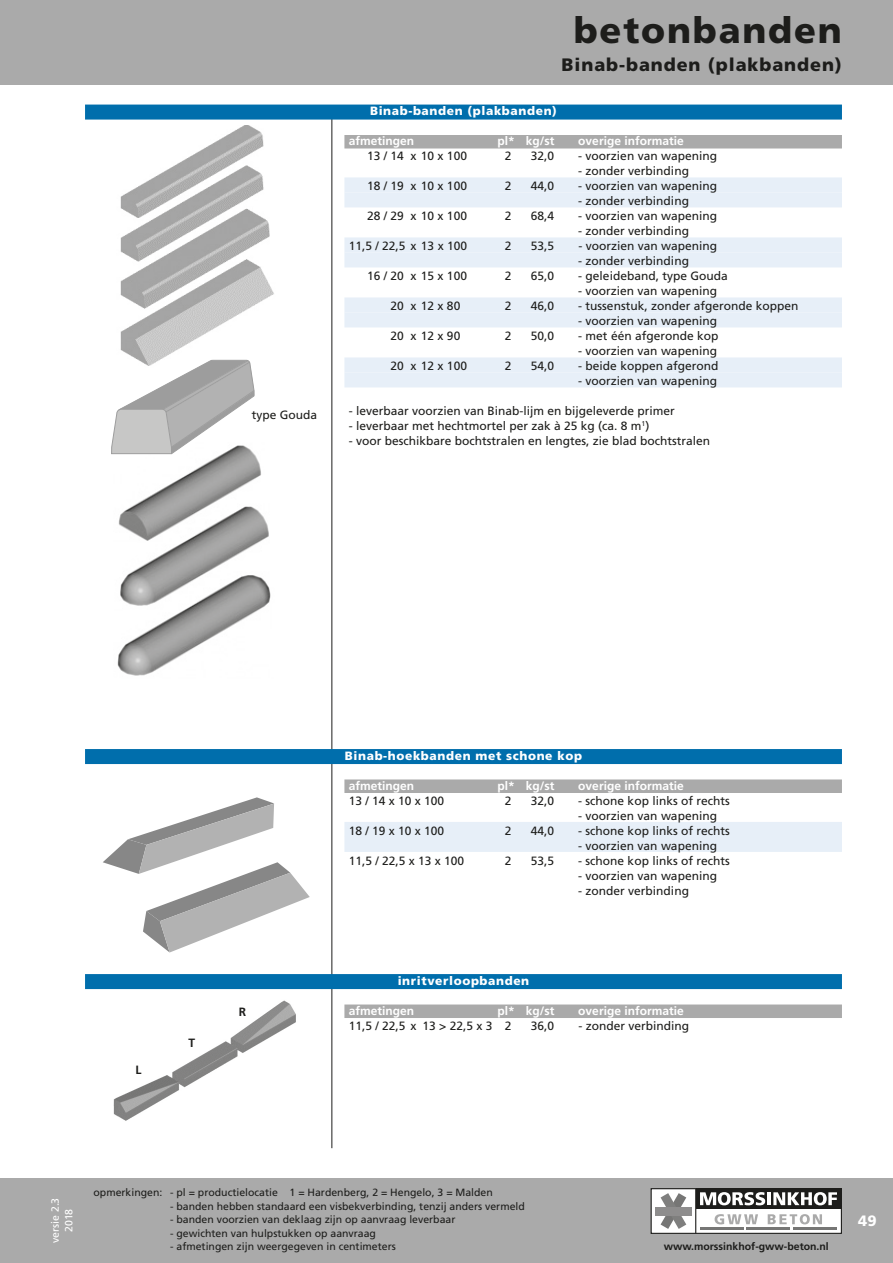
<style>
.page{position:relative;width:893px;height:1263px;background:#fff}
.page>*{position:absolute;margin:0;border:0;box-sizing:border-box;transform-origin:0 0}
.kop_hoofdstuk_rl{font:900 36px "Frutiger LT Std";letter-spacing:.05em;color:#1d1d1b}
.subtitel{font:900 18px "Frutiger LT Std";letter-spacing:.05em;color:#1d1d1b}
.t1{font:900 15px "Frutiger LT Std";color:#fff}
.pt_2_regel_1{font:12px "Frutiger LT Std";color:#1d1d1b}
.pt_2_regel_2{font:12px "Frutiger LT Std";color:#1d1d1b}
.kopregel_3{font:700 12px "Frutiger LT Std";color:#fff}
.productregel_1{font:900 12px "Frutiger LT Std";letter-spacing:.05em;color:#fff}
.pt_2_regel_1_b1{font:12px "Frutiger LT Std";color:#1d1d1b}
.pt_2_regel_2-2{font:700 12px "Frutiger LT Std";color:#1d1d1b}
.opmerkingen_7_9{font:10.5px "Frutiger LT Std";color:#1d1d1b}
.opmerkingen_7_9-2{font:700 10.5px "Frutiger LT Std";color:#1d1d1b}
.opmerkingen_7_9-3{font:10.5px "Frutiger LT Std";color:#fff}
</style>
<div class="page">
<div style="left:0;top:1178px;width:893px;height:85px;background:#aaa"></div>
<div style="left:0;top:0;width:893px;height:85px;background:#aaa"></div>
<hr style="left:332px;top:106px;width:1px;height:1042px;background:#1d1d1b">
<img style="left:120px;top:125px;width:154px;height:235px">
<img style="left:113px;top:454px;width:148px;height:49px">
<img style="left:118px;top:503px;width:151px;height:68px">
<img style="left:117px;top:571px;width:154px;height:105px">
<svg style="left:111px;top:360px;width:143px;height:94px"></svg>
<div style="left:85px;top:105px;width:757px;height:15px;background:#006eac"></div>
<div style="left:344px;top:135px;width:498px;height:13px;background:#aaa"></div>
<div style="left:344px;top:177px;width:498px;height:15px;background:#e7eff8"></div>
<div style="left:344px;top:192px;width:498px;height:15px;background:#e7eff8"></div>
<div style="left:344px;top:237px;width:498px;height:15px;background:#e7eff8"></div>
<div style="left:344px;top:252px;width:498px;height:15px;background:#e7eff8"></div>
<div style="left:344px;top:297px;width:498px;height:15px;background:#e7eff8"></div>
<div style="left:344px;top:312px;width:498px;height:15px;background:#e7eff8"></div>
<div style="left:344px;top:357px;width:498px;height:15px;background:#e7eff8"></div>
<div style="left:344px;top:372px;width:498px;height:15px;background:#e7eff8"></div>
<div style="left:85px;top:749px;width:757px;height:15px;background:#006eac"></div>
<div style="left:344px;top:779px;width:498px;height:14px;background:#aaa"></div>
<div style="left:344px;top:822px;width:498px;height:15px;background:#e7eff8"></div>
<div style="left:344px;top:837px;width:498px;height:15px;background:#e7eff8"></div>
<div style="left:85px;top:974px;width:757px;height:15px;background:#006eac"></div>
<div style="left:344px;top:1004px;width:498px;height:14px;background:#aaa"></div>
<svg style="left:103px;top:797px;width:207px;height:155px"></svg>
<img style="left:113px;top:1000px;width:183px;height:121px">
<div style="left:651px;top:1189px;width:190px;height:44px;background:#fff"></div>
<div style="left:651px;top:1188px;width:191px;height:46px;border:1px solid #1d1d1b"></div>
<div style="left:696px;top:1189px;width:145px;height:20px;background:#1d1d1b"></div>
<svg style="left:700px;top:1192px;width:65px;height:13px"></svg>
<hr style="left:767px;top:1192px;width:4px;height:13px;background:#fff">
<svg style="left:773px;top:1192px;width:64px;height:13px"></svg>
<hr style="left:695px;top:1189px;width:1px;height:44px;background:#1d1d1b">
<hr style="left:700px;top:1227px;width:43px;height:3px;background:#767675">
<hr style="left:747px;top:1227px;width:43px;height:3px;background:#767675">
<hr style="left:794px;top:1227px;width:43px;height:3px;background:#767675">
<svg style="left:715px;top:1214px;width:43px;height:10px"></svg>
<svg style="left:768px;top:1214px;width:54px;height:10px"></svg>
<svg style="left:661px;top:1193px;width:25px;height:36px"></svg>
<div style="left:655px;top:1206px;width:37px;height:9px;background:#8e8d8d"></div>
<p class="pt_2_regel_1" style="left:252px;top:407px;width:67px">type Gouda</p>
<p class="kop_hoofdstuk_rl" style="left:574px;top:9px;width:270px">betonbanden</p>
<p class="subtitel" style="left:562px;top:54px;width:282px">Binab-banden (plakbanden)</p>
<p class="productregel_1" style="left:370px;top:104px;width:188px">Binab-banden (plakbanden)</p>
<p class="kopregel_3" style="left:349px;top:134px;width:67px">afmetingen</p>
<p class="kopregel_3" style="left:497px;top:134px;width:59px">pl* kg/st</p>
<p class="kopregel_3" style="left:578px;top:134px;width:107px">overige informatie</p>
<p class="pt_2_regel_1" style="left:367px;top:149px;width:101px">13 / 14 x 10 x 100</p>
<p class="pt_2_regel_1" style="left:505px;top:149px;width:8px">2</p>
<p class="pt_2_regel_1" style="left:531px;top:149px;width:25px">32,0</p>
<p class="pt_2_regel_1" style="left:578px;top:149px;width:140px">- voorzien van wapening</p>
<p class="pt_2_regel_1" style="left:578px;top:164px;width:112px">- zonder verbinding</p>
<p class="pt_2_regel_2" style="left:367px;top:179px;width:101px">18 / 19 x 10 x 100</p>
<p class="pt_2_regel_2" style="left:505px;top:179px;width:8px">2</p>
<p class="pt_2_regel_2" style="left:531px;top:179px;width:25px">44,0</p>
<p class="pt_2_regel_2" style="left:578px;top:179px;width:140px">- voorzien van wapening</p>
<p class="pt_2_regel_2" style="left:578px;top:194px;width:112px">- zonder verbinding</p>
<p class="pt_2_regel_1" style="left:367px;top:209px;width:101px">28 / 29 x 10 x 100</p>
<p class="pt_2_regel_1" style="left:505px;top:209px;width:8px">2</p>
<p class="pt_2_regel_1" style="left:531px;top:209px;width:25px">68,4</p>
<p class="pt_2_regel_1" style="left:578px;top:209px;width:140px">- voorzien van wapening</p>
<p class="pt_2_regel_1" style="left:578px;top:224px;width:112px">- zonder verbinding</p>
<p class="pt_2_regel_2" style="left:349px;top:239px;width:120px">11,5 / 22,5 x 13 x 100</p>
<p class="pt_2_regel_2" style="left:505px;top:239px;width:8px">2</p>
<p class="pt_2_regel_2" style="left:531px;top:239px;width:25px">53,5</p>
<p class="pt_2_regel_2" style="left:578px;top:239px;width:140px">- voorzien van wapening</p>
<p class="pt_2_regel_2" style="left:578px;top:254px;width:112px">- zonder verbinding</p>
<p class="pt_2_regel_1" style="left:367px;top:269px;width:101px">16 / 20 x 15 x 100</p>
<p class="pt_2_regel_1" style="left:505px;top:269px;width:8px">2</p>
<p class="pt_2_regel_1" style="left:531px;top:269px;width:25px">65,0</p>
<p class="pt_2_regel_1" style="left:578px;top:269px;width:151px">- geleideband, type Gouda</p>
<p class="pt_2_regel_1" style="left:578px;top:284px;width:140px">- voorzien van wapening</p>
<p class="pt_2_regel_2" style="left:391px;top:299px;width:71px">20 x 12 x 80</p>
<p class="pt_2_regel_2" style="left:505px;top:299px;width:8px">2</p>
<p class="pt_2_regel_2" style="left:531px;top:299px;width:25px">46,0</p>
<p class="pt_2_regel_2" style="left:578px;top:299px;width:222px">- tussenstuk, zonder afgeronde koppen</p>
<p class="pt_2_regel_2" style="left:578px;top:314px;width:140px">- voorzien van wapening</p>
<p class="pt_2_regel_1" style="left:391px;top:329px;width:71px">20 x 12 x 90</p>
<p class="pt_2_regel_1" style="left:505px;top:329px;width:8px">2</p>
<p class="pt_2_regel_1" style="left:531px;top:329px;width:25px">50,0</p>
<p class="pt_2_regel_1" style="left:578px;top:329px;width:142px">- met één afgeronde kop</p>
<p class="pt_2_regel_1" style="left:578px;top:344px;width:140px">- voorzien van wapening</p>
<p class="pt_2_regel_2" style="left:391px;top:359px;width:78px">20 x 12 x 100</p>
<p class="pt_2_regel_2" style="left:505px;top:359px;width:8px">2</p>
<p class="pt_2_regel_2" style="left:531px;top:359px;width:25px">54,0</p>
<p class="pt_2_regel_2" style="left:578px;top:359px;width:142px">- beide koppen afgerond</p>
<p class="pt_2_regel_2" style="left:578px;top:374px;width:140px">- voorzien van wapening</p>
<p class="pt_2_regel_1" style="left:349px;top:404px;width:328px">- leverbaar voorzien van Binab-lijm en bijgeleverde primer</p>
<p class="pt_2_regel_1" style="left:349px;top:419px;width:302px">- leverbaar met hechtmortel per zak à 25 kg (ca. 8 m<sup>1</sup>)</p>
<p class="pt_2_regel_1" style="left:349px;top:434px;width:363px">- voor beschikbare bochtstralen en lengtes, zie blad bochtstralen</p>
<p class="pt_2_regel_2-2" style="left:135px;top:1063px;width:7px">L</p>
<p class="pt_2_regel_2-2" style="left:189px;top:1035px;width:8px">T</p>
<p class="pt_2_regel_2-2" style="left:239px;top:1005px;width:9px">R</p>
<p class="productregel_1" style="left:345px;top:748px;width:239px">Binab-hoekbanden met schone kop</p>
<p class="kopregel_3" style="left:349px;top:778px;width:67px">afmetingen</p>
<p class="kopregel_3" style="left:497px;top:778px;width:59px">pl* kg/st</p>
<p class="kopregel_3" style="left:578px;top:778px;width:107px">overige informatie</p>
<p class="pt_2_regel_1" style="left:349px;top:793px;width:97px">13 / 14 x 10 x 100</p>
<p class="pt_2_regel_1" style="left:505px;top:793px;width:8px">2</p>
<p class="pt_2_regel_1" style="left:531px;top:793px;width:25px">32,0</p>
<p class="pt_2_regel_1" style="left:578px;top:793px;width:153px">- schone kop links of rechts</p>
<p class="pt_2_regel_1" style="left:578px;top:808px;width:140px">- voorzien van wapening</p>
<p class="pt_2_regel_2" style="left:349px;top:823px;width:97px">18 / 19 x 10 x 100</p>
<p class="pt_2_regel_2" style="left:505px;top:823px;width:8px">2</p>
<p class="pt_2_regel_2" style="left:531px;top:823px;width:25px">44,0</p>
<p class="pt_2_regel_2" style="left:578px;top:823px;width:153px">- schone kop links of rechts</p>
<p class="pt_2_regel_2" style="left:578px;top:838px;width:140px">- voorzien van wapening</p>
<p class="pt_2_regel_1" style="left:349px;top:853px;width:117px">11,5 / 22,5 x 13 x 100</p>
<p class="pt_2_regel_1" style="left:505px;top:853px;width:8px">2</p>
<p class="pt_2_regel_1" style="left:531px;top:853px;width:25px">53,5</p>
<p class="pt_2_regel_1" style="left:578px;top:853px;width:153px">- schone kop links of rechts</p>
<p class="pt_2_regel_1" style="left:578px;top:868px;width:140px">- voorzien van wapening</p>
<p class="pt_2_regel_1" style="left:578px;top:883px;width:112px">- zonder verbinding</p>
<p class="productregel_1" style="left:398px;top:973px;width:133px">inritverloopbanden</p>
<p class="kopregel_3" style="left:349px;top:1003px;width:67px">afmetingen</p>
<p class="kopregel_3" style="left:497px;top:1003px;width:59px">pl* kg/st</p>
<p class="kopregel_3" style="left:578px;top:1003px;width:107px">overige informatie</p>
<p class="pt_2_regel_1_b1" style="left:349px;top:1018px;width:164px">11,5 / 22,5 x 13 &gt; 22,5 x 3 2</p>
<p class="pt_2_regel_1_b1" style="left:531px;top:1018px;width:25px">36,0</p>
<p class="pt_2_regel_1_b1" style="left:578px;top:1018px;width:112px">- zonder verbinding</p>
<p class="opmerkingen_7_9-3" style="left:49px;top:1243px;width:47px;rotate:-90deg">versie 2.3</p>
<p class="opmerkingen_7_9-3" style="left:63px;top:1232px;width:25px;rotate:-90deg">2018</p>
<p class="opmerkingen_7_9" style="left:94px;top:1186px;width:401px">opmerkingen: - pl = productielocatie 1 = Hardenberg, 2 = Hengelo, 3 = Malden</p>
<p class="opmerkingen_7_9" style="left:170px;top:1200px;width:356px">- banden hebben standaard een visbekverbinding, tenzij anders vermeld</p>
<p class="opmerkingen_7_9" style="left:170px;top:1213px;width:287px">- banden voorzien van deklaag zijn op aanvraag leverbaar</p>
<p class="opmerkingen_7_9" style="left:170px;top:1227px;width:207px">- gewichten van hulpstukken op aanvraag</p>
<p class="opmerkingen_7_9" style="left:170px;top:1240px;width:227px">- afmetingen zijn weergegeven in centimeters</p>
<p class="opmerkingen_7_9-2" style="left:664px;top:1240px;width:167px">www.morssinkhof-gww-beton.nl</p>
<p class="t1" style="left:858px;top:1212px;width:20px">49</p>
</div>
